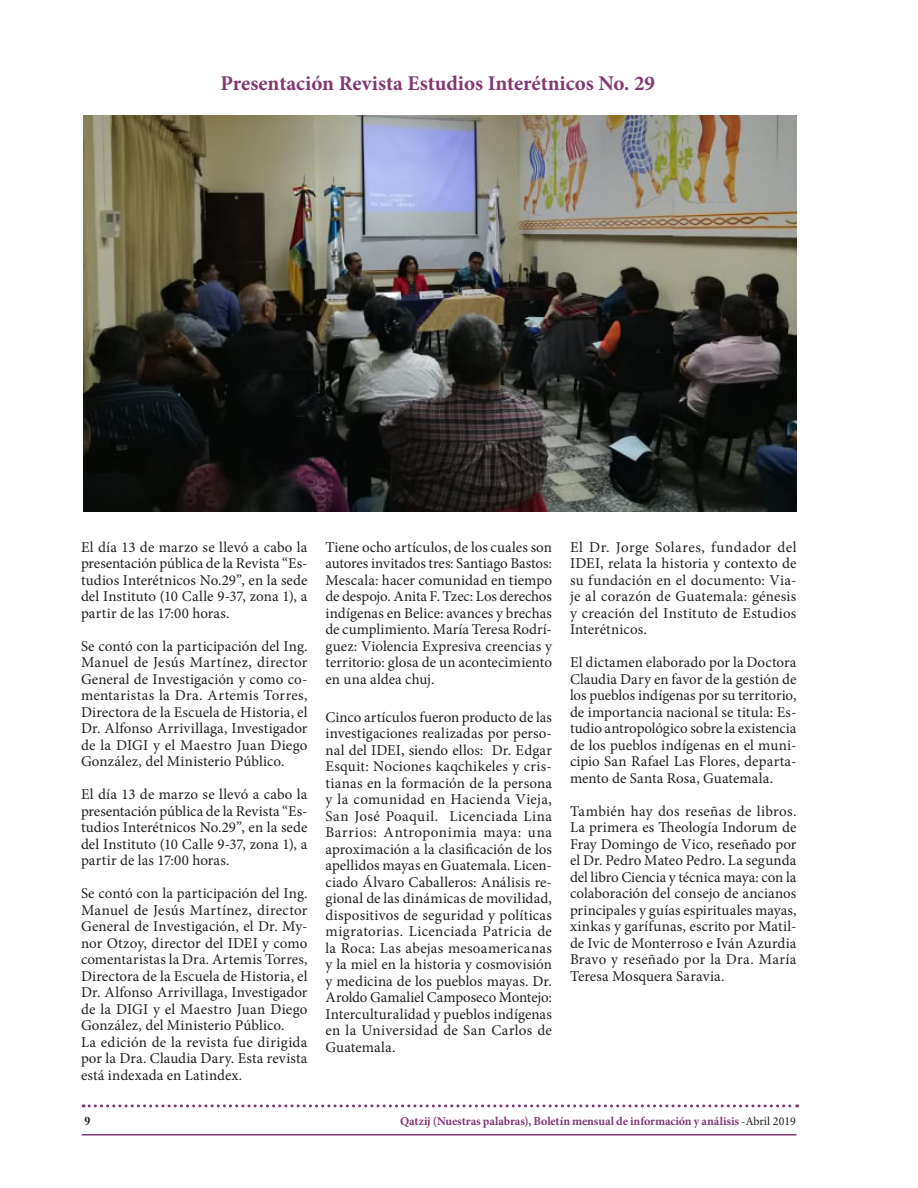
<style>
.page{position:relative;width:918px;height:1188px;background:#fff}
.page>*{position:absolute;margin:0;border:0;box-sizing:border-box;transform-origin:0 0}
.Titulos{font:700 21px "Minion Pro";color:#813972}
.Cuertpo_de_Texto{font:15px/16.5px "Minion Pro";letter-spacing:.01em;color:#231f20;text-align:justify}
.t1{font:700 12px "Minion Pro";letter-spacing:-.005em;color:#813972}
.t2{font:700 12px "Times New Roman";color:#231f20}
.s1{font-weight:400;color:#231f20}
</style>
<div class="page">
<svg style="left:83px;top:1104px;width:715px;height:3px"></svg>
<hr style="left:82px;top:1134px;width:715px;height:2px;background:#813972">
<img style="left:83px;top:115px;width:714px;height:396px">
<p class="Titulos" style="left:221px;top:68px;width:436px">Presentación Revista Estudios Interétnicos No. 29</p>
<p class="Cuertpo_de_Texto" style="left:81px;top:539px;width:228px">El día 13 de marzo se llevó a cabo la presentación pública de la Revista “Es&shy;tudios Interétnicos No.29”, en la sede del Instituto (10 Calle 9-37, zona 1), a partir de las 17:00 horas.</p>
<p class="Cuertpo_de_Texto" style="left:81px;top:638px;width:228px">Se contó con la participación del Ing.<br>Manuel de Jesús Martínez, director General de Investigación y como co&shy;mentaristas la Dra. Artemis Torres, Directora de la Escuela de Historia, el Dr. Alfonso Arrivillaga, Investigador de la DIGI y el Maestro Juan Diego González, del Ministerio Público.</p>
<p class="Cuertpo_de_Texto" style="left:81px;top:786px;width:228px">El día 13 de marzo se llevó a cabo la presentación pública de la Revista “Es&shy;tudios Interétnicos No.29”, en la sede del Instituto (10 Calle 9-37, zona 1), a partir de las 17:00 horas.</p>
<p class="Cuertpo_de_Texto" style="left:81px;top:885px;width:228px">Se contó con la participación del Ing.<br>Manuel de Jesús Martínez, director General de Investigación, el Dr. My&shy;nor Otzoy, director del IDEI y como comentaristas la Dra. Artemis Torres, Directora de la Escuela de Historia, el Dr. Alfonso Arrivillaga, Investigador de la DIGI y el Maestro Juan Diego González, del Ministerio Público.</p>
<p class="Cuertpo_de_Texto" style="left:81px;top:1034px;width:228px">La edición de la revista fue dirigida por la Dra. Claudia Dary. Esta revista está indexada en Latindex.</p>
<p class="Cuertpo_de_Texto" style="left:326px;top:539px;width:228px">Tiene ocho artículos, de los cuales son autores invitados tres: Santiago Bastos:<br>Mescala: hacer comunidad en tiempo de despojo. Anita F. Tzec: Los derechos indígenas en Belice: avances y brechas de cumplimiento. María Teresa Rodrí&shy;guez: Violencia Expresiva creencias y territorio: glosa de un acontecimiento en una aldea chuj.</p>
<p class="Cuertpo_de_Texto" style="left:326px;top:709px;width:228px">Cinco artículos fueron producto de las investigaciones realizadas por perso&shy;nal del IDEI, siendo ellos: Dr. Edgar Esquit: Nociones kaqchikeles y cris&shy;tianas en la formación de la persona y la comunidad en Hacienda Vieja, San José Poaquil. Licenciada Lina Barrios: Antroponimia maya: una aproximación a la clasificación de los apellidos mayas en Guatemala. Licen&shy;ciado Álvaro Caballeros: Análisis re&shy;gional de las dinámicas de movilidad, dispositivos de seguridad y políticas migratorias. Licenciada Patricia de la Roca: Las abejas mesoamericanas y la miel en la historia y cosmovisión y medicina de los pueblos mayas. Dr.<br>Aroldo Gamaliel Camposeco Montejo:<br>Interculturalidad y pueblos indígenas en la Universidad de San Carlos de Guatemala.</p>
<p class="Cuertpo_de_Texto" style="left:570px;top:539px;width:228px">El Dr. Jorge Solares, fundador del IDEI, relata la historia y contexto de su fundación en el documento: Via&shy;je al corazón de Guatemala: génesis y creación del Instituto de Estudios Interétnicos.</p>
<p class="Cuertpo_de_Texto" style="left:570px;top:654px;width:228px">El dictamen elaborado por la Doctora Claudia Dary en favor de la gestión de los pueblos indígenas por su territorio, de importancia nacional se titula: Es&shy;tudio antropológico sobre la existencia de los pueblos indígenas en el muni&shy;cipio San Rafael Las Flores, departa&shy;mento de Santa Rosa, Guatemala.</p>
<p class="Cuertpo_de_Texto" style="left:570px;top:803px;width:228px">También hay dos reseñas de libros.<br>La primera es Theología Indorum de Fray Domingo de Vico, reseñado por el Dr. Pedro Mateo Pedro. La segunda del libro Ciencia y técnica maya: con la colaboración del consejo de ancianos principales y guías espirituales mayas, xinkas y garífunas, escrito por Matil&shy;de Ivic de Monterroso e Iván Azurdia Bravo y reseñado por la Dra. María Teresa Mosquera Saravia.</p>
<p class="t2" style="left:85px;top:1112px;width:7px">9</p>
<p class="t1" style="left:400px;top:1113px;width:397px">Qatzij (Nuestras palabras), Boletín mensual de información y análisis <span class="s1">-Abril 2019</span></p>
</div>
